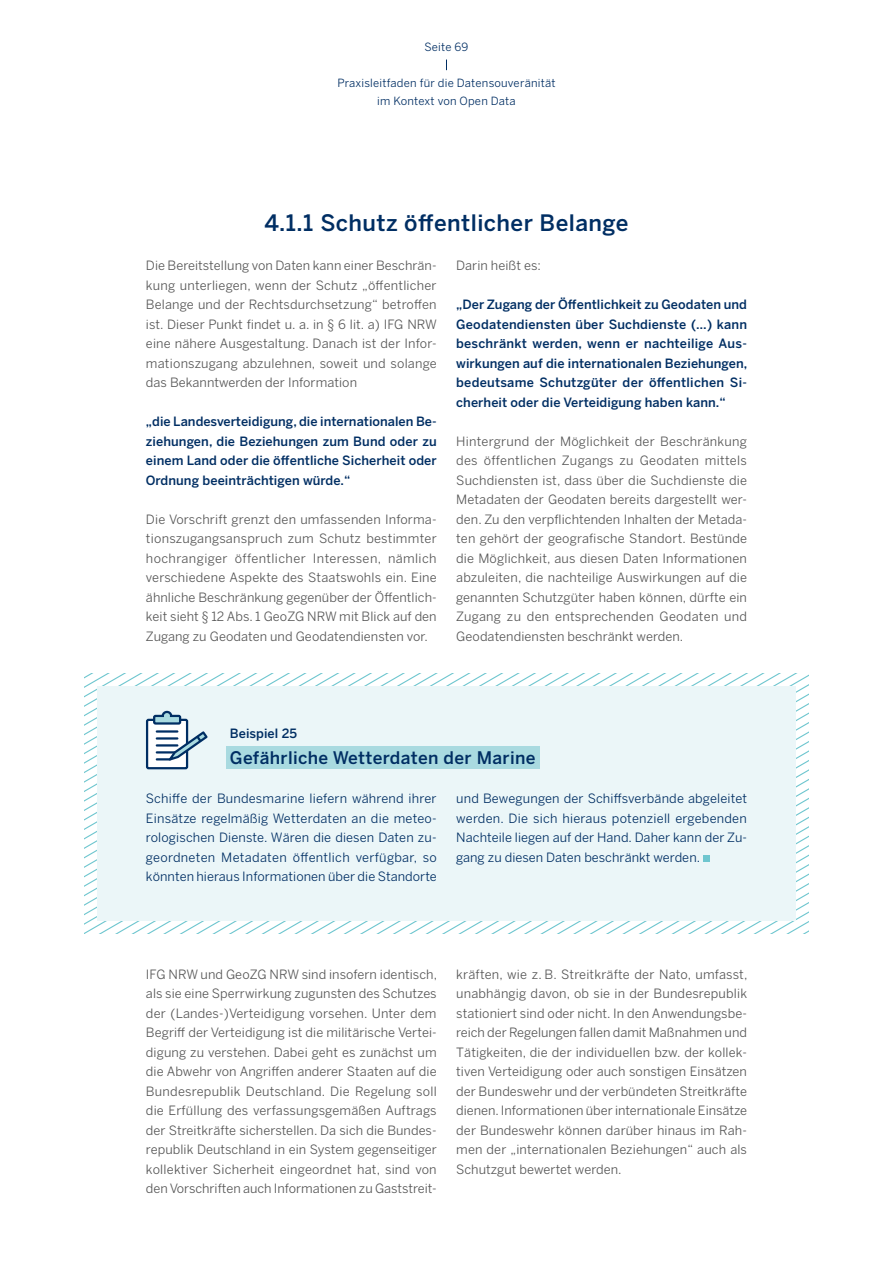
<style>
.page{position:relative;width:893px;height:1263px;background:#fff}
.page>*{position:absolute;margin:0;border:0;box-sizing:border-box;transform-origin:0 0}
._1_1_1_H3_15_21_IHV{font:500 22.5px "Benton Sans";letter-spacing:.02em;color:#002e63}
.Beispiel_Headline{font:500 17.25px "Benton Sans";letter-spacing:.02em;color:#002e63}
.Copytext_8_5_13_s{font:12.75px/19.5px "Benton Sans";letter-spacing:.005em;color:#565656;text-align:justify}
.Copytext_8_5_13_s-2{font:500 12.75px/19.5px "Benton Sans";letter-spacing:.005em;color:#002e63;text-align:justify}
.Copytext_8_5_13_b{font:12.75px/19.5px "Benton Sans";letter-spacing:.005em;color:#002e63;text-align:justify}
.Beispiel_Overline{font:500 12.75px "Benton Sans";letter-spacing:.005em;color:#002e63}
.t1{font:11.25px/18px "Benton Sans";letter-spacing:.02em;color:#002e63;text-align:center}
</style>
<div class="page">
<svg style="left:84px;top:673px;width:724px;height:260px"></svg>
<svg style="left:165px;top:867px;width:643px;height:66px"></svg>
<div style="left:97px;top:686px;width:699px;height:234px;background:#ebf6f8"></div>
<div style="left:226px;top:747px;width:313px;height:22px;background:#a9dae0"></div>
<div style="left:703px;top:855px;width:7px;height:7px;background:#6ec6cf"></div>
<div style="left:147px;top:720px;width:40px;height:48px;background:#fff;border-radius:2px"></div>
<div style="left:146px;top:719px;width:42px;height:50px;border:2px solid #002e63;border-radius:2px"></div>
<svg style="left:152px;top:710px;width:56px;height:56px"></svg>
<p class="t1" style="left:424px;top:38px;width:45px">Seite 69</p>
<p class="t1" style="left:337px;top:74px;width:220px">Praxisleitfaden für die Datensouveränität im Kontext von Open Data</p>
<h3 class="_1_1_1_H3_15_21_IHV" style="left:265px;top:209px;width:365px">4.1.1 Schutz öffentlicher Belange</h3>
<p class="Copytext_8_5_13_s" style="left:146px;top:255px;width:293px">Die Bereitstellung von Daten kann einer Beschrän&shy;kung unterliegen, wenn der Schutz „öffentlicher Belange und der Rechtsdurchsetzung“ betroffen ist. Dieser Punkt findet u. a. in § 6 lit. a) IFG NRW eine nähere Ausgestaltung. Danach ist der Infor&shy;mationszugang abzulehnen, soweit und solange das Bekanntwerden der Information</p>
<p class="Copytext_8_5_13_s-2" style="left:146px;top:411px;width:292px">„die Landesverteidigung, die internationalen Be&shy;ziehungen, die Beziehungen zum Bund oder zu einem Land oder die öffentliche Sicherheit oder Ordnung beeinträchtigen würde.“</p>
<p class="Copytext_8_5_13_s" style="left:146px;top:509px;width:292px">Die Vorschrift grenzt den umfassenden Informa&shy;tionszugangsanspruch zum Schutz bestimmter hochrangiger öffentlicher Interessen, nämlich verschiedene Aspekte des Staatswohls ein. Eine ähnliche Beschränkung gegenüber der Öffentlich&shy;keit sieht § 12 Abs. 1 GeoZG NRW mit Blick auf den Zugang zu Geodaten und Geodatendiensten vor.</p>
<p class="Copytext_8_5_13_s" style="left:456px;top:255px;width:86px">Darin heißt es:</p>
<p class="Copytext_8_5_13_s-2" style="left:456px;top:294px;width:293px">„Der Zugang der Öffentlichkeit zu Geodaten und Geodatendiensten über Suchdienste (…) kann beschränkt werden, wenn er nachteilige Aus&shy;wirkungen auf die internationalen Beziehungen, bedeutsame Schutzgüter der öffentlichen Si&shy;cherheit oder die Verteidigung haben kann.“</p>
<p class="Copytext_8_5_13_s" style="left:456px;top:431px;width:292px">Hintergrund der Möglichkeit der Beschränkung des öffentlichen Zugangs zu Geodaten mittels Suchdiensten ist, dass über die Suchdienste die Metadaten der Geodaten bereits dargestellt wer&shy;den. Zu den verpflichtenden Inhalten der Metada&shy;ten gehört der geografische Standort. Bestünde die Möglichkeit, aus diesen Daten Informationen abzuleiten, die nachteilige Auswirkungen auf die genannten Schutzgüter haben können, dürfte ein Zugang zu den entsprechenden Geodaten und Geodatendiensten beschränkt werden.</p>
<p class="Beispiel_Overline" style="left:230px;top:726px;width:69px">Beispiel 25</p>
<p class="Beispiel_Headline" style="left:230px;top:748px;width:307px">Gefährliche Wetterdaten der Marine</p>
<p class="Copytext_8_5_13_b" style="left:146px;top:788px;width:292px">Schiffe der Bundesmarine liefern während ihrer Einsätze regelmäßig Wetterdaten an die meteo&shy;rologischen Dienste. Wären die diesen Daten zu&shy;geordneten Metadaten öffentlich verfügbar, so könnten hieraus Informationen über die Standorte</p>
<p class="Copytext_8_5_13_b" style="left:456px;top:788px;width:292px">und Bewegungen der Schiffsverbände abgeleitet werden. Die sich hieraus potenziell ergebenden Nachteile liegen auf der Hand. Daher kann der Zu&shy;gang zu diesen Daten beschränkt werden.</p>
<p class="Copytext_8_5_13_s" style="left:146px;top:964px;width:293px">IFG NRW und GeoZG NRW sind insofern identisch, als sie eine Sperrwirkung zugunsten des Schutzes der (Landes-)Verteidigung vorsehen. Unter dem Begriff der Verteidigung ist die militärische Vertei&shy;digung zu verstehen. Dabei geht es zunächst um die Abwehr von Angriffen anderer Staaten auf die Bundesrepublik Deutschland. Die Regelung soll die Erfüllung des verfassungsgemäßen Auftrags der Streitkräfte sicherstellen. Da sich die Bundes&shy;republik Deutschland in ein System gegenseitiger kollektiver Sicherheit eingeordnet hat, sind von den Vorschriften auch Informationen zu Gaststreit-</p>
<p class="Copytext_8_5_13_s" style="left:456px;top:964px;width:293px">kräften, wie z. B. Streitkräfte der Nato, umfasst, unabhängig davon, ob sie in der Bundesrepublik stationiert sind oder nicht. In den Anwendungsbe&shy;reich der Regelungen fallen damit Maßnahmen und Tätigkeiten, die der individuellen bzw. der kollek&shy;tiven Verteidigung oder auch sonstigen Einsätzen der Bundeswehr und der verbündeten Streitkräfte dienen. Informationen über internationale Einsätze der Bundeswehr können darüber hinaus im Rah&shy;men der „internationalen Beziehungen“ auch als Schutzgut bewertet werden.</p>
</div>
